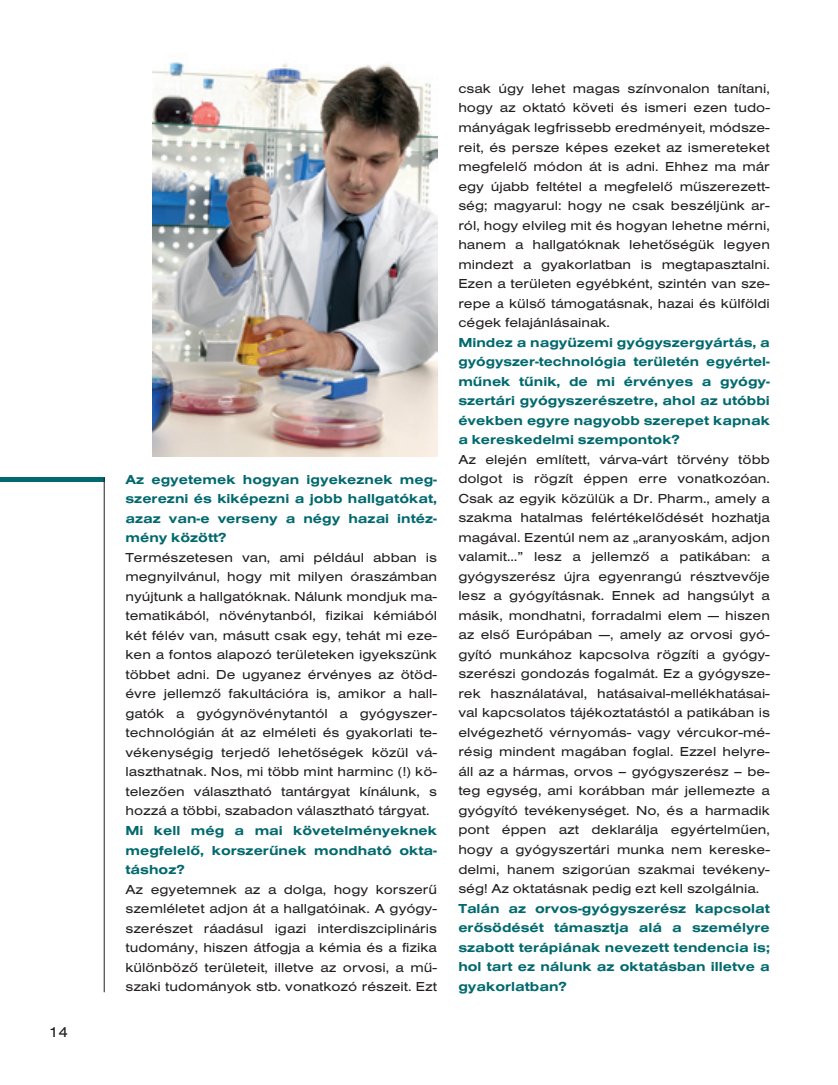
<style>
.page{position:relative;width:838px;height:1085px;background:#fff}
.page>*{position:absolute;margin:0;border:0;box-sizing:border-box;transform-origin:0 0}
.t1{font:15px "H Sans Extended";color:#231f20}
.t2{font:13.5px/19.5px "H Sans Extended";color:#231f20;text-align:justify}
.t3{font:500 13.5px/19.5px "H Sans Extended";color:#00696e;text-align:justify}
</style>
<div class="page">
<div style="left:0;top:477px;width:104px;height:5px;background:#00696e"></div>
<hr style="left:104px;top:477px;width:1px;height:515px;background:#231f20">
<img style="left:153px;top:62px;width:284px;height:394px">
<p class="t1" style="left:49px;top:1023px;width:20px">14</p>
<p class="t3" style="left:125px;top:469px;width:313px">Az egyetemek hogyan igyekeznek meg&shy;szerezni és kiképezni a jobb hallgatókat, azaz van-e verseny a négy hazai intéz&shy;mény között?</p>
<p class="t2" style="left:125px;top:547px;width:313px">Természetesen van, ami például abban is megnyilvánul, hogy mit milyen óraszámban nyújtunk a hallgatóknak. Nálunk mondjuk ma&shy;tematikából, növénytanból, fizikai kémiából két félév van, másutt csak egy, tehát mi eze&shy;ken a fontos alapozó területeken igyekszünk többet adni. De ugyanez érvényes az ötöd&shy;évre jellemzô fakultációra is, amikor a hall&shy;gatók a gyógynövénytantól a gyógyszer&shy;technológián át az elméleti és gyakorlati te&shy;vékenységig terjedô lehetôségek közül vá&shy;laszthatnak. Nos, mi több mint harminc (!) kö&shy;telezôen választható tantárgyat kínálunk, s hozzá a többi, szabadon választható tárgyat.</p>
<p class="t3" style="left:125px;top:820px;width:313px">Mi kell még a mai követelményeknek megfelelô, korszerûnek mondható okta&shy;táshoz?</p>
<p class="t2" style="left:125px;top:879px;width:313px">Az egyetemnek az a dolga, hogy korszerû szemléletet adjon át a hallgatóinak. A gyógy&shy;szerészet ráadásul igazi interdiszciplináris tudomány, hiszen átfogja a kémia és a fizika különbözô területeit, illetve az orvosi, a mû&shy;szaki tudományok stb. vonatkozó részeit. Ezt</p>
<p class="t2" style="left:458px;top:79px;width:313px">csak úgy lehet magas színvonalon tanítani, hogy az oktató követi és ismeri ezen tudo&shy;mányágak legfrissebb eredményeit, módsze&shy;reit, és persze képes ezeket az ismereteket megfelelô módon át is adni. Ehhez ma már egy újabb feltétel a megfelelô mûszerezett&shy;ség; magyarul: hogy ne csak beszéljünk ar&shy;ról, hogy elvileg mit és hogyan lehetne mérni, hanem a hallgatóknak lehetôségük legyen mindezt a gyakorlatban is megtapasztalni.<br>Ezen a területen egyébként, szintén van sze&shy;repe a külsô támogatásnak, hazai és külföldi cégek felajánlásainak.</p>
<p class="t3" style="left:458px;top:332px;width:313px">Mindez a nagyüzemi gyógyszergyártás, a gyógyszer-technológia területén egyértel&shy;mûnek tûnik, de mi érvényes a gyógy&shy;szertári gyógyszerészetre, ahol az utóbbi években egyre nagyobb szerepet kapnak a kereskedelmi szempontok?</p>
<p class="t2" style="left:458px;top:449px;width:313px">Az elején említett, várva-várt törvény több dolgot is rögzít éppen erre vonatkozóan.<br>Csak az egyik közülük a Dr. Pharm., amely a szakma hatalmas felértékelôdését hozhatja magával. Ezentúl nem az „aranyoskám, adjon valamit…” lesz a jellemzô a patikában: a gyógyszerész újra egyenrangú résztvevôje lesz a gyógyításnak. Ennek ad hangsúlyt a másik, mondhatni, forradalmi elem — hiszen az elsô Európában —, amely az orvosi gyó&shy;gyító munkához kapcsolva rögzíti a gyógy&shy;szerészi gondozás fogalmát. Ez a gyógysze&shy;rek használatával, hatásaival-mellékhatásai&shy;val kapcsolatos tájékoztatástól a patikában is elvégezhetô vérnyomás- vagy vércukor-mé&shy;résig mindent magában foglal. Ezzel helyre&shy;áll az a hármas, orvos – gyógyszerész – be&shy;teg egység, ami korábban már jellemezte a gyógyító tevékenységet. No, és a harmadik pont éppen azt deklarálja egyértelmûen, hogy a gyógyszertári munka nem kereske&shy;delmi, hanem szigorúan szakmai tevékeny&shy;ség! Az oktatásnak pedig ezt kell szolgálnia.</p>
<p class="t3" style="left:458px;top:897px;width:313px">Talán az orvos-gyógyszerész kapcsolat erôsödését támasztja alá a személyre szabott terápiának nevezett tendencia is; hol tart ez nálunk az oktatásban illetve a gyakorlatban?</p>
</div>
